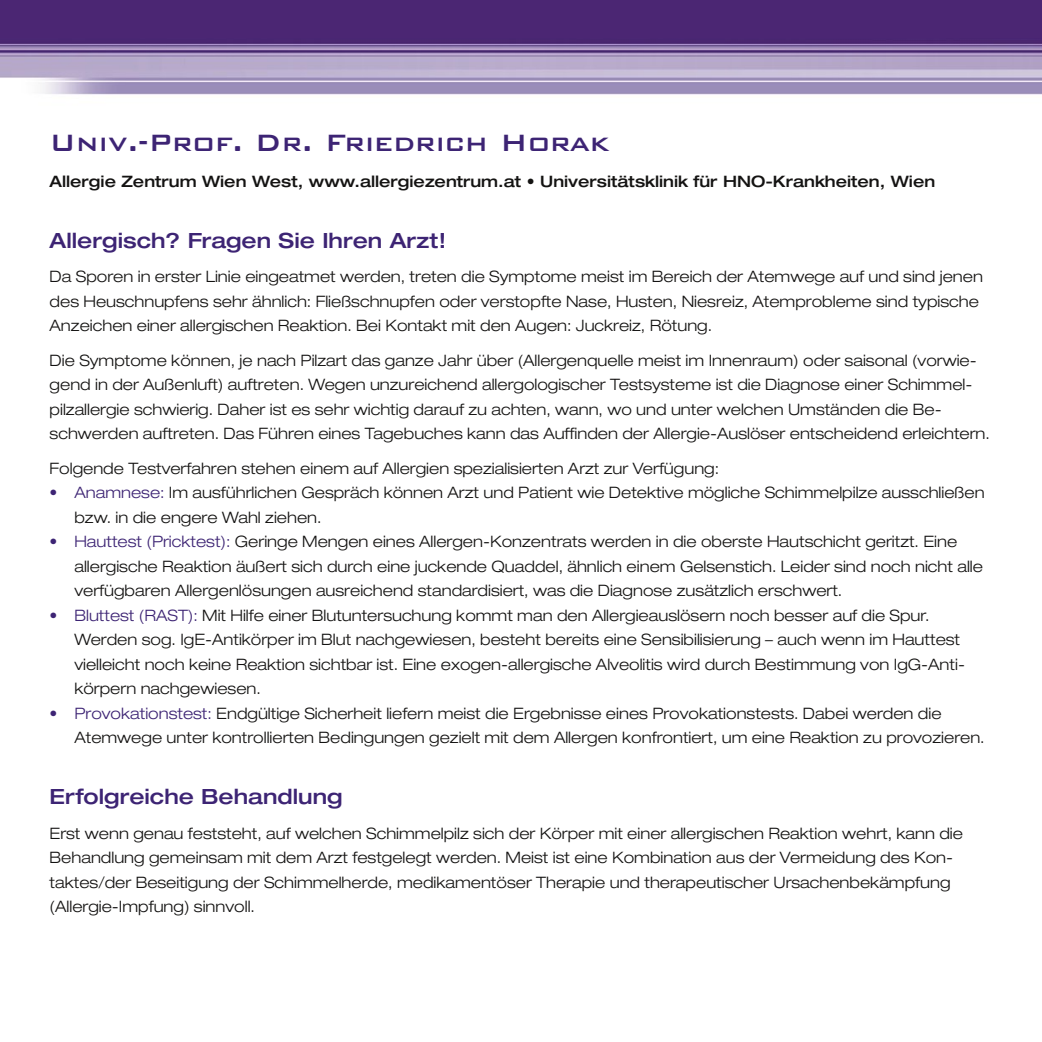
<style>
.page{position:relative;width:1042px;height:1042px;background:#fff}
.page>*{position:absolute;margin:0;border:0;box-sizing:border-box;transform-origin:0 0}
.t1{font:500 31.5px "Bank Gothic BT";color:#3d2474}
.t2{font:500 expanded 21px "Helvetica Neue";color:#3d2474}
.t3{font:300 expanded 15.75px/24.5px "Helvetica Neue";color:#141312}
.t4{font:500 expanded 15.75px "Helvetica Neue";color:#141312}
.s1{color:#3d2474}
</style>
<div class="page">
<img style="left:0;top:0;width:1042px;height:95px">
<h1 class="t1" style="left:50px;top:125px;width:561px">Univ.-Prof. Dr. Friedrich Horak</h1>
<p class="t4" style="left:50px;top:171px;width:887px">Allergie Zentrum Wien West, www.allergiezentrum.at • Universitätsklinik für HNO-Krankheiten, Wien</p>
<h2 class="t2" style="left:50px;top:227px;width:398px">Allergisch? Fragen Sie Ihren Arzt!</h2>
<p class="t3" style="left:50px;top:264px;width:935px">Da Sporen in erster Linie eingeatmet werden, treten die Symptome meist im Bereich der Atemwege auf und sind jenen des Heuschnupfens sehr ähnlich: Fließschnupfen oder verstopfte Nase, Husten, Niesreiz, Atemprobleme sind typische<br>Anzeichen einer allergischen Reaktion. Bei Kontakt mit den Augen: Juckreiz, Rötung.</p>
<p class="t3" style="left:50px;top:348px;width:942px">Die Symptome können, je nach Pilzart das ganze Jahr über (Allergenquelle meist im Innenraum) oder saisonal (vorwie&shy;gend in der Außenluft) auftreten. Wegen unzureichend allergologischer Testsysteme ist die Diagnose einer Schimmel&shy;pilzallergie schwierig. Daher ist es sehr wichtig darauf zu achten, wann, wo und unter welchen Umständen die Be&shy;schwerden auftreten. Das Führen eines Tagebuches kann das Auffinden der Allergie-Auslöser entscheidend erleichtern.</p>
<p class="t3" style="left:50px;top:455px;width:671px">Folgende Testverfahren stehen einem auf Allergien spezialisierten Arzt zur Verfügung:</p>
<p class="t3" style="left:74px;top:480px;width:912px;text-indent:-25px"><span class="s1">• Anamnese:</span> Im ausführlichen Gespräch können Arzt und Patient wie Detektive mögliche Schimmelpilze ausschließen bzw. in die engere Wahl ziehen.</p>
<p class="t3" style="left:74px;top:529px;width:910px;text-indent:-25px"><span class="s1">• Hauttest (Pricktest):</span> Geringe Mengen eines Allergen-Konzentrats werden in die oberste Hautschicht geritzt. Eine allergische Reaktion äußert sich durch eine juckende Quaddel, ähnlich einem Gelsenstich. Leider sind noch nicht alle verfügbaren Allergenlösungen ausreichend standardisiert, was die Diagnose zusätzlich erschwert.</p>
<p class="t3" style="left:74px;top:602px;width:890px;text-indent:-25px"><span class="s1">• Bluttest (RAST):</span> Mit Hilfe einer Blutuntersuchung kommt man den Allergieauslösern noch besser auf die Spur.<br>Werden sog. IgE-Antikörper im Blut nachgewiesen, besteht bereits eine Sensibilisierung – auch wenn im Hauttest vielleicht noch keine Reaktion sichtbar ist. Eine exogen-allergische Alveolitis wird durch Bestimmung von IgG-Anti&shy;körpern nachgewiesen.</p>
<p class="t3" style="left:74px;top:700px;width:912px;text-indent:-25px"><span class="s1">• Provokationstest:</span> Endgültige Sicherheit liefern meist die Ergebnisse eines Provokationstests. Dabei werden die<br>Atemwege unter kontrollierten Bedingungen gezielt mit dem Allergen konfrontiert, um eine Reaktion zu provozieren.</p>
<h2 class="t2" style="left:50px;top:783px;width:295px">Erfolgreiche Behandlung</h2>
<p class="t3" style="left:50px;top:820px;width:915px">Erst wenn genau feststeht, auf welchen Schimmelpilz sich der Körper mit einer allergischen Reaktion wehrt, kann die Behandlung gemeinsam mit dem Arzt festgelegt werden. Meist ist eine Kombination aus der Vermeidung des Kon&shy;taktes/der Beseitigung der Schimmelherde, medikamentöser Therapie und therapeutischer Ursachenbekämpfung (Allergie-Impfung) sinnvoll.</p>
</div>
